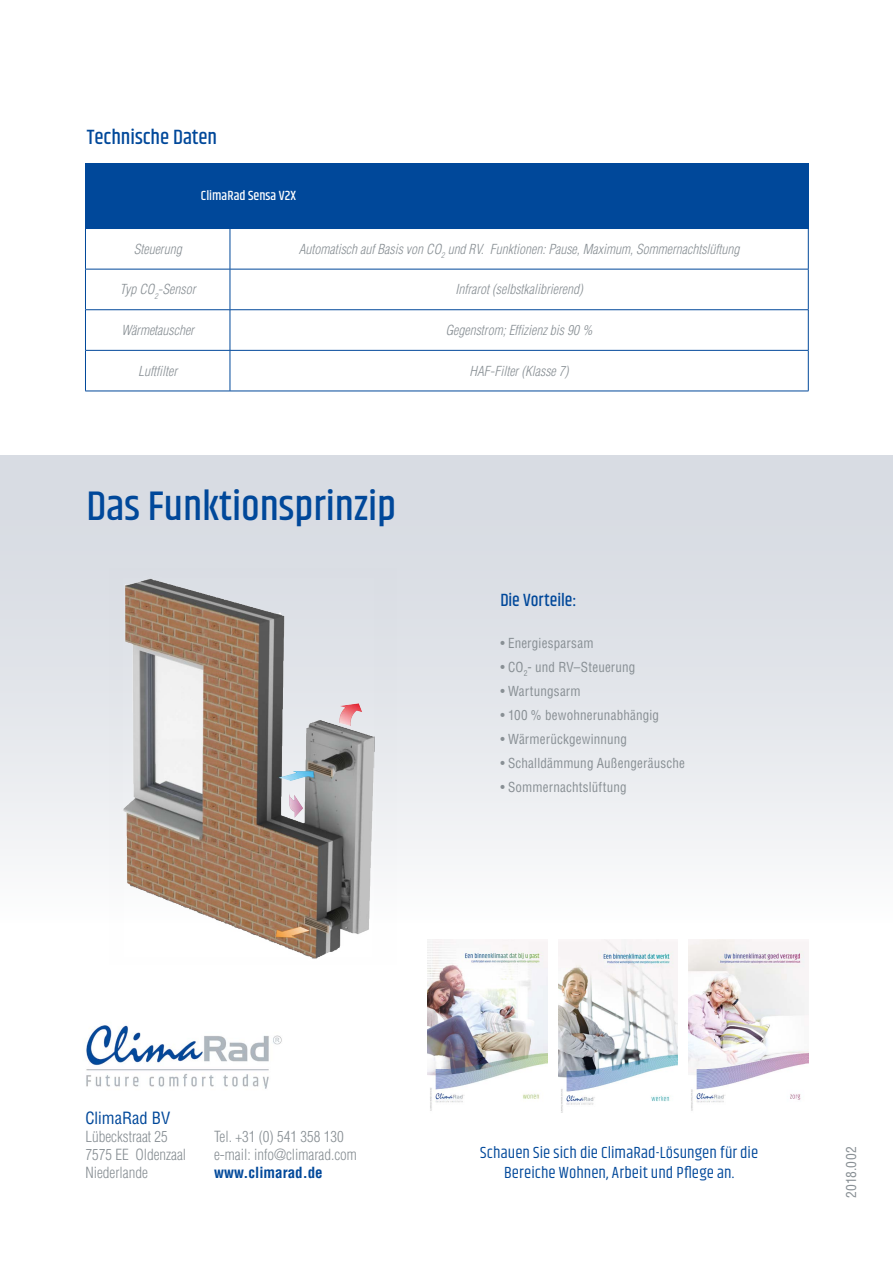
<style>
.page{position:relative;width:893px;height:1263px;background:#fff}
.page>*{position:absolute;margin:0;border:0;box-sizing:border-box;transform-origin:0 0}
.t1{font:500 42px "Khand";color:#00489a}
.t2{font:500 21px "Khand";color:#00489a}
.t3{font:500 18px "Khand";letter-spacing:-.005em;color:#00489a}
.t4{font:16.5px/20.2px "Khand";letter-spacing:.005em;color:#00489a;text-align:center}
.t5{font:condensed 16.5px "Helvetica LT Std";color:#00489a}
.t6{font:300 condensed 15px/18px "Helvetica LT Std";color:#888f94}
.t7{font:700 condensed 15px "Helvetica LT Std";color:#00489a}
.t8{font:italic 300 condensed 13.5px "Helvetica LT Std";color:#888f94}
.t9{font:condensed 13.5px "Helvetica LT Std";letter-spacing:.015em;color:#888f94}
.t10{font:500 13.5px "Khand";color:#fff}
</style>
<div class="page">
<img style="left:86px;top:1025px;width:196px;height:64px">
<img style="left:558px;top:940px;width:120px;height:173px">
<img style="left:428px;top:940px;width:120px;height:171px">
<img style="left:689px;top:940px;width:119px;height:171px">
<div style="left:0;top:455px;width:893px;height:468px;background:linear-gradient(to bottom,#d2d6de,#f8f9fa)"></div>
<img style="left:110px;top:569px;width:286px;height:390px">
<hr style="left:230px;top:229px;width:1px;height:40px;background:#00489a">
<hr style="left:230px;top:269px;width:1px;height:40px;background:#00489a">
<hr style="left:230px;top:310px;width:1px;height:40px;background:#00489a">
<hr style="left:230px;top:351px;width:1px;height:40px;background:#00489a">
<hr style="left:808px;top:229px;width:1px;height:40px;background:#00489a">
<hr style="left:808px;top:269px;width:1px;height:40px;background:#00489a">
<hr style="left:808px;top:310px;width:1px;height:40px;background:#00489a">
<hr style="left:808px;top:351px;width:1px;height:40px;background:#00489a">
<hr style="left:85px;top:229px;width:1px;height:40px;background:#00489a">
<hr style="left:85px;top:269px;width:145px;height:1px;background:#00489a">
<hr style="left:85px;top:269px;width:1px;height:40px;background:#00489a">
<hr style="left:230px;top:269px;width:578px;height:1px;background:#00489a">
<hr style="left:85px;top:309px;width:145px;height:1px;background:#00489a">
<hr style="left:85px;top:310px;width:1px;height:40px;background:#00489a">
<hr style="left:230px;top:309px;width:578px;height:1px;background:#00489a">
<hr style="left:85px;top:350px;width:145px;height:1px;background:#00489a">
<hr style="left:85px;top:351px;width:1px;height:40px;background:#00489a">
<hr style="left:230px;top:350px;width:578px;height:1px;background:#00489a">
<hr style="left:85px;top:391px;width:145px;height:1px;background:#00489a">
<hr style="left:230px;top:391px;width:578px;height:1px;background:#00489a">
<hr style="left:85px;top:228px;width:145px;height:1px;background:#00489a">
<hr style="left:230px;top:228px;width:578px;height:1px;background:#00489a">
<div style="left:85px;top:163px;width:723px;height:65px;background:#00489a"></div>
<h2 class="t2" style="left:87px;top:124px;width:132px">Technische Daten</h2>
<p class="t10" style="left:201px;top:187px;width:96px">ClimaRad Sensa V2X</p>
<p class="t8" style="left:134px;top:240px;width:49px">Steuerung</p>
<p class="t8" style="left:299px;top:240px;width:442px">Automatisch auf Basis von CO<sub>2</sub> und RV. Funktionen: Pause, Maximum, Sommernachtslüftung</p>
<p class="t8" style="left:120px;top:281px;width:77px">Typ CO<sub>2</sub>-Sensor</p>
<p class="t8" style="left:455px;top:281px;width:129px">Infrarot (selbstkalibrierend)</p>
<p class="t8" style="left:121px;top:322px;width:74px">Wärmetauscher</p>
<p class="t8" style="left:446px;top:322px;width:148px">Gegenstrom; Effizienz bis 90 %</p>
<p class="t8" style="left:138px;top:362px;width:40px">Luftfilter</p>
<p class="t8" style="left:470px;top:362px;width:100px">HAF-Filter (Klasse 7)</p>
<h1 class="t1" style="left:87px;top:479px;width:311px">Das Funktionsprinzip</h1>
<h3 class="t3" style="left:500px;top:588px;width:78px">Die Vorteile:</h3>
<p class="t9" style="left:500px;top:634px;width:95px">• Energiesparsam</p>
<p class="t9" style="left:500px;top:658px;width:137px">• CO<sub>2</sub>- und RV–Steuerung</p>
<p class="t9" style="left:500px;top:682px;width:82px">• Wartungsarm</p>
<p class="t9" style="left:500px;top:706px;width:160px">• 100 % bewohnerunabhängig</p>
<p class="t9" style="left:500px;top:730px;width:128px">• Wärmerückgewinnung</p>
<p class="t9" style="left:500px;top:754px;width:186px">• Schalldämmung Außengeräusche</p>
<p class="t9" style="left:500px;top:778px;width:128px">• Sommernachtslüftung</p>
<p class="t5" style="left:85px;top:1107px;width:86px">ClimaRad BV</p>
<p class="t6" style="left:85px;top:1127px;width:102px">Lübeckstraat 25<br>7575 EE Oldenzaal<br>Niederlande</p>
<p class="t6" style="left:214px;top:1127px;width:144px">Tel. +31 (0) 541 358 130 e-mail: info@climarad.com</p>
<p class="t7" style="left:214px;top:1163px;width:110px">www.climarad.de</p>
<p class="t4" style="left:480px;top:1143px;width:280px">Schauen Sie sich die ClimaRad-Lösungen für die<br>Bereiche Wohnen, Arbeit und Pflege an.</p>
<p class="t9" style="left:843px;top:1198px;width:53px;rotate:-90deg">2018.002</p>
</div>
